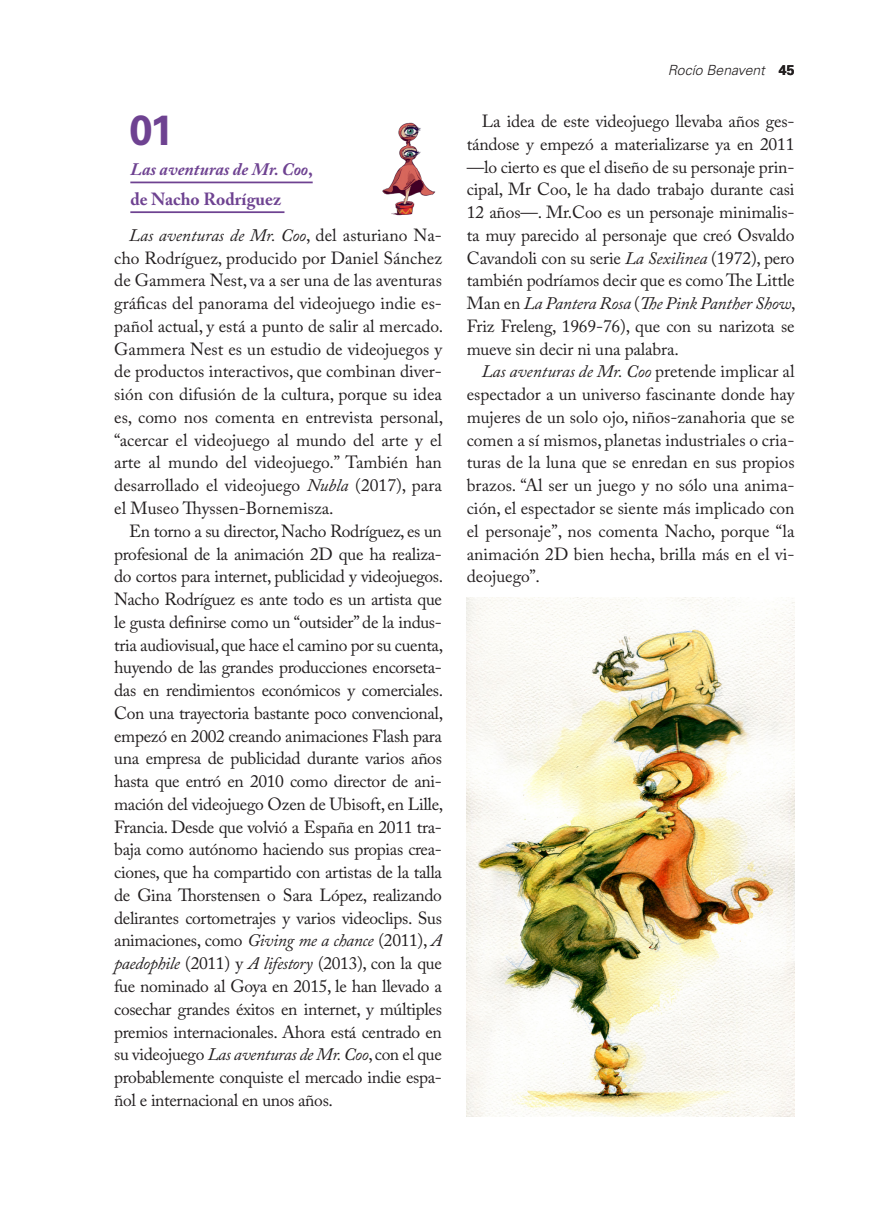
<style>
.page{position:relative;width:874px;height:1221px;background:#fff}
.page>*{position:absolute;margin:0;border:0;box-sizing:border-box;transform-origin:0 0}
.Texto{font:700 42px "Univers LT Std";color:#6e4291}
.texto_común{font:17.5px/22.8px "Adobe Caslon Pro";letter-spacing:-.005em;color:#231f20;text-align:justify}
.texto_común-2{font:italic 700 17.5px "Adobe Caslon Pro";color:#6e4291}
.texto_común-3{font:700 17.5px "Adobe Caslon Pro";color:#6e4291}
.t1{font:italic 300 14px "Univers LT Std";color:#231f20}
.s1{font-style:normal}
.s2{font-style:italic}
.s3{font-weight:700;font-style:normal}
</style>
<div class="page">
<hr style="left:130px;top:181px;width:182px;height:2px;background:#6e4291">
<hr style="left:130px;top:211px;width:154px;height:2px;background:#6e4291">
<img style="left:466px;top:597px;width:328px;height:519px">
<img style="left:382px;top:122px;width:54px;height:94px">
<p class="Texto" style="left:129px;top:105px;width:46px">01</p>
<p class="texto_común-2" style="left:130px;top:159px;width:184px">Las aventuras de Mr. Coo<span class="s1">,</span></p>
<p class="texto_común-3" style="left:130px;top:189px;width:152px">de Nacho Rodríguez</p>
<p class="texto_común" style="left:114px;top:223px;width:330px;text-indent:15px"><span class="s2">Las aventuras de Mr. Coo</span>, del asturiano Na&shy;cho Rodríguez, producido por Daniel Sánchez de Gammera Nest, va a ser una de las aventuras gráficas del panorama del videojuego indie es&shy;pañol actual, y está a punto de salir al mercado.<br>Gammera Nest es un estudio de videojuegos y de productos interactivos, que combinan diver&shy;sión con difusión de la cultura, porque su idea es, como nos comenta en entrevista personal, “acercar el videojuego al mundo del arte y el arte al mundo del videojuego.” También han desarrollado el videojuego <span class="s2">Nubla</span> (2017), para el Museo Thyssen-Bornemisza.</p>
<p class="texto_común" style="left:114px;top:519px;width:330px;text-indent:15px">En torno a su director, Nacho Rodríguez, es un profesional de la animación 2D que ha realiza&shy;do cortos para internet, publicidad y videojuegos.<br>Nacho Rodríguez es ante todo es un artista que le gusta definirse como un “outsider” de la indus&shy;tria audiovisual, que hace el camino por su cuenta, huyendo de las grandes producciones encorseta&shy;das en rendimientos económicos y comerciales.<br>Con una trayectoria bastante poco convencional, empezó en 2002 creando animaciones Flash para una empresa de publicidad durante varios años hasta que entró en 2010 como director de ani&shy;mación del videojuego Ozen de Ubisoft, en Lille, Francia. Desde que volvió a España en 2011 tra&shy;baja como autónomo haciendo sus propias crea&shy;ciones, que ha compartido con artistas de la talla de Gina Thorstensen o Sara López, realizando delirantes cortometrajes y varios videoclips. Sus animaciones, como <span class="s2">Giving me a chance</span> (2011), <span class="s2">A paedophile</span> (2011) y <span class="s2">A lifestory</span> (2013), con la que fue nominado al Goya en 2015, le han llevado a cosechar grandes éxitos en internet, y múltiples premios internacionales. Ahora está centrado en su videojuego <span class="s2">Las aventuras de Mr. Coo</span>, con el que probablemente conquiste el mercado indie espa&shy;ñol e internacional en unos años.</p>
<p class="t1" style="left:667px;top:61px;width:128px">Rocío Benavent <span class="s3">45</span></p>
<p class="texto_común" style="left:466px;top:110px;width:330px;text-indent:15px">La idea de este videojuego llevaba años ges&shy;tándose y empezó a materializarse ya en 2011 —lo cierto es que el diseño de su personaje prin&shy;cipal, Mr Coo, le ha dado trabajo durante casi 12 años—. Mr.Coo es un personaje minimalis&shy;ta muy parecido al personaje que creó Osvaldo Cavandoli con su serie <span class="s2">La Sexilinea</span> (1972), pero también podríamos decir que es como The Little Man en <span class="s2">La Pantera Rosa</span> (<span class="s2">The Pink Panther Show</span>, Friz Freleng, 1969-76), que con su narizota se mueve sin decir ni una palabra.</p>
<p class="texto_común" style="left:466px;top:360px;width:329px;text-indent:15px"><span class="s2">Las aventuras de Mr. Coo</span> pretende implicar al espectador a un universo fascinante donde hay mujeres de un solo ojo, niños-zanahoria que se comen a sí mismos, planetas industriales o cria&shy;turas de la luna que se enredan en sus propios brazos. “Al ser un juego y no sólo una anima&shy;ción, el espectador se siente más implicado con el personaje”, nos comenta Nacho, porque “la animación 2D bien hecha, brilla más en el vi&shy;deojuego”.</p>
</div>
